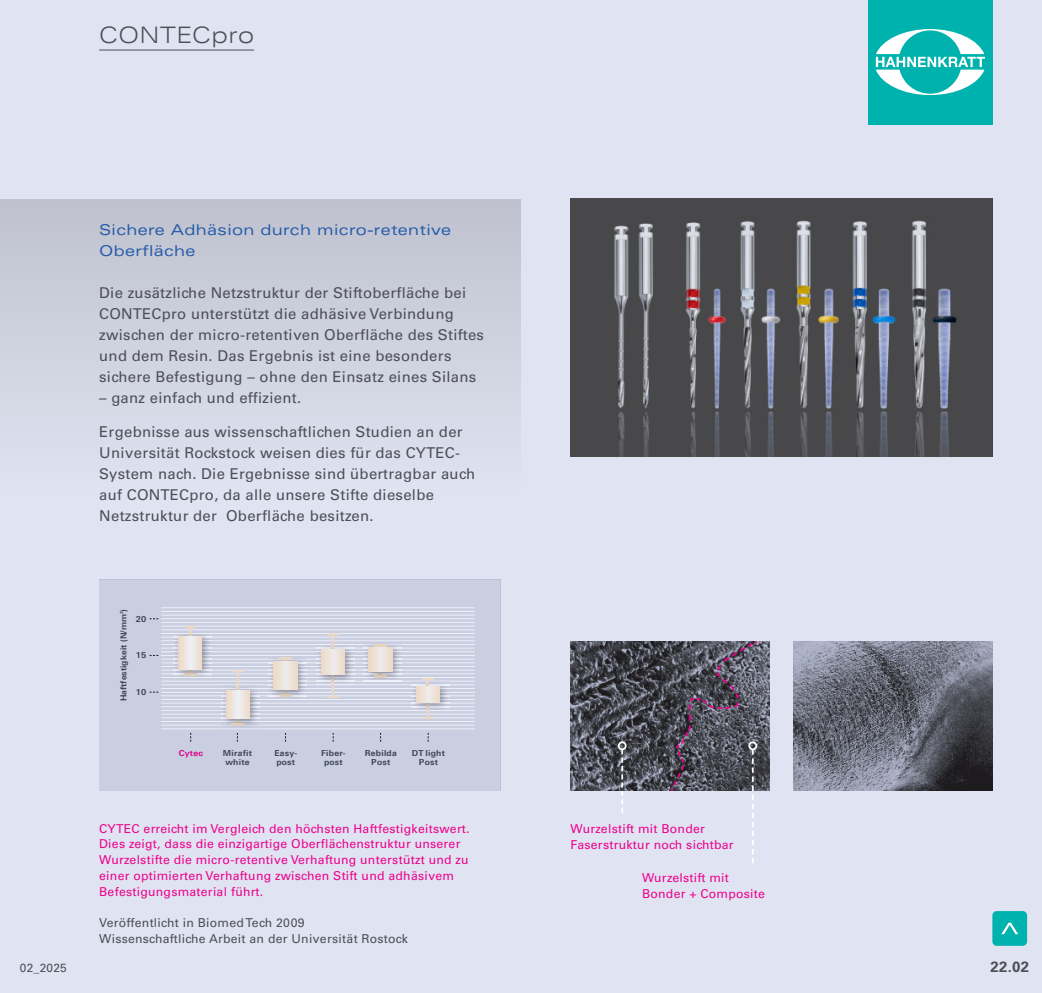
<style>
.page{position:relative;width:1042px;height:993px;background:#fff}
.page>*{position:absolute;margin:0;border:0;box-sizing:border-box;transform-origin:0 0}
.t1{font:300 22.75px "Linotype Univers Extd";letter-spacing:.02em;color:#4d4e56}
.t2{font:14.88px/21px "Univers";letter-spacing:.02em;color:#4d4e56}
.t3{font:expanded 14.88px/21px "Univers";letter-spacing:.02em;color:#275caa}
.t4{font:700 14.88px "Univers";color:#4d4e56}
.t5{font:12.25px/15.8px "Univers";letter-spacing:.02em;color:#ed028c}
.t6{font:12.25px/15.8px "Univers";letter-spacing:.02em;color:#4d4e56}
.t7{font:11.9px "Univers";letter-spacing:.02em;color:#4d4e56}
.t8{font:700 8.22px/9.5px "Linotype Univers Basic";letter-spacing:.03em;color:#434954;text-align:center}
.t9{font:700 8.22px "Linotype Univers Basic";color:#434954}
.t10{font:700 8.22px "Linotype Univers Basic";letter-spacing:.03em;color:#ed028c}
</style>
<div class="page">
<div style="left:0;top:0;width:1042px;height:992px;background:#e0e4f2"></div>
<div style="left:0;top:198px;width:521px;height:298px;background:linear-gradient(to bottom,#bfc2ce,#dfe4f2)"></div>
<hr style="left:99px;top:50px;width:155px;height:1px;background:#4d4e56">
<img style="left:794px;top:641px;width:198px;height:149px">
<img style="left:570px;top:641px;width:199px;height:149px">
<svg style="left:621px;top:750px;width:2px;height:62px"></svg>
<div style="left:618px;top:741px;width:8px;height:9px;border:2px solid #fff;border-radius:50%"></div>
<svg style="left:669px;top:641px;width:90px;height:222px"></svg>
<div style="left:748px;top:741px;width:9px;height:9px;border:2px solid #fff;border-radius:50%"></div>
<div style="left:99px;top:579px;width:401px;height:211px;background:#c9cee1"></div>
<hr style="left:161px;top:607px;width:314px;height:1px;background:#fff">
<hr style="left:161px;top:611px;width:314px;height:1px;background:#fff">
<hr style="left:161px;top:614px;width:314px;height:1px;background:#fff">
<hr style="left:161px;top:618px;width:314px;height:1px;background:#fff">
<hr style="left:161px;top:622px;width:314px;height:1px;background:#fff">
<hr style="left:161px;top:625px;width:314px;height:1px;background:#fff">
<hr style="left:161px;top:629px;width:314px;height:1px;background:#fff">
<hr style="left:161px;top:633px;width:314px;height:1px;background:#fff">
<hr style="left:161px;top:636px;width:314px;height:1px;background:#fff">
<hr style="left:161px;top:640px;width:314px;height:1px;background:#fff">
<hr style="left:161px;top:644px;width:314px;height:1px;background:#fff">
<hr style="left:161px;top:647px;width:314px;height:1px;background:#fff">
<hr style="left:161px;top:651px;width:314px;height:1px;background:#fff">
<hr style="left:161px;top:655px;width:314px;height:1px;background:#fff">
<hr style="left:161px;top:658px;width:314px;height:1px;background:#fff">
<hr style="left:161px;top:662px;width:314px;height:1px;background:#fff">
<hr style="left:161px;top:666px;width:314px;height:1px;background:#fff">
<hr style="left:161px;top:669px;width:314px;height:1px;background:#fff">
<hr style="left:161px;top:673px;width:314px;height:1px;background:#fff">
<hr style="left:161px;top:677px;width:314px;height:1px;background:#fff">
<hr style="left:161px;top:680px;width:314px;height:1px;background:#fff">
<hr style="left:161px;top:684px;width:314px;height:1px;background:#fff">
<hr style="left:161px;top:688px;width:314px;height:1px;background:#fff">
<hr style="left:161px;top:695px;width:314px;height:1px;background:#fff">
<hr style="left:162px;top:691px;width:313px;height:1px;background:#fff">
<hr style="left:161px;top:699px;width:314px;height:1px;background:#fff">
<hr style="left:161px;top:702px;width:314px;height:1px;background:#fff">
<hr style="left:161px;top:706px;width:314px;height:1px;background:#fff">
<hr style="left:161px;top:710px;width:314px;height:1px;background:#fff">
<hr style="left:161px;top:713px;width:314px;height:1px;background:#fff">
<hr style="left:161px;top:717px;width:314px;height:1px;background:#fff">
<hr style="left:161px;top:721px;width:314px;height:1px;background:#fff">
<hr style="left:161px;top:724px;width:314px;height:1px;background:#fff">
<hr style="left:161px;top:728px;width:314px;height:1px;background:#fff">
<hr style="left:189px;top:626px;width:2px;height:48px;background:#fee5ca">
<svg style="left:184px;top:625px;width:12px;height:2px"></svg>
<hr style="left:237px;top:672px;width:2px;height:51px;background:#fee5ca">
<svg style="left:232px;top:670px;width:12px;height:2px"></svg>
<img style="left:221px;top:685px;width:38px;height:41px">
<img style="left:221px;top:724px;width:38px;height:1px">
<svg style="left:221px;top:688px;width:38px;height:36px"></svg>
<svg style="left:226px;top:690px;width:23px;height:28px"></svg>
<img style="left:173px;top:631px;width:38px;height:47px">
<svg style="left:173px;top:633px;width:38px;height:42px"></svg>
<svg style="left:178px;top:635px;width:24px;height:33px"></svg>
<img style="left:269px;top:696px;width:38px;height:4px">
<svg style="left:269px;top:657px;width:38px;height:39px"></svg>
<svg style="left:273px;top:661px;width:24px;height:28px"></svg>
<hr style="left:332px;top:634px;width:2px;height:61px;background:#fee5ca">
<svg style="left:327px;top:695px;width:12px;height:2px"></svg>
<svg style="left:327px;top:633px;width:12px;height:2px"></svg>
<svg style="left:316px;top:644px;width:38px;height:41px"></svg>
<img style="left:332px;top:644px;width:2px;height:40px">
<svg style="left:321px;top:649px;width:24px;height:25px"></svg>
<svg style="left:364px;top:644px;width:38px;height:34px"></svg>
<svg style="left:369px;top:647px;width:23px;height:24px"></svg>
<svg style="left:411px;top:677px;width:38px;height:41px"></svg>
<img style="left:427px;top:681px;width:2px;height:30px">
<svg style="left:416px;top:686px;width:24px;height:16px"></svg>
<div style="left:868px;top:0;width:124px;height:124px;background:#00b2ad"></div>
<svg style="left:876px;top:29px;width:109px;height:66px"></svg>
<div style="left:992px;top:910px;width:35px;height:35px;background:#00b2ad;border-radius:4px"></div>
<svg style="left:1002px;top:922px;width:16px;height:11px"></svg>
<img style="left:570px;top:198px;width:422px;height:258px">
<h1 class="t1" style="left:99px;top:22px;width:156px">CONTECpro</h1>
<p class="t3" style="left:99px;top:219px;width:353px">Sichere Adhäsion durch micro-retentive<br>Oberfläche</p>
<p class="t2" style="left:99px;top:282px;width:386px">Die zusätzliche Netzstruktur der Stiftoberfläche bei CONTECpro unterstützt die adhäsive Verbindung zwischen der micro-retentiven Oberfläche des Stiftes und dem Resin. Das Ergebnis ist eine besonders sichere Befestigung – ohne den Einsatz eines Silans</p>
<p class="t2" style="left:99px;top:387px;width:203px">– ganz einfach und effizient.</p>
<p class="t2" style="left:99px;top:421px;width:377px">Ergebnisse aus wissenschaftlichen Studien an der Universität Rockstock weisen dies für das CYTEC-System nach. Die Ergebnisse sind übertragbar auch auf CONTECpro, da alle unsere Stifte dieselbe Netzstruktur der Oberfläche besitzen.</p>
<p class="t9" style="left:119px;top:701px;width:94px;rotate:-90deg">Haftfestigkeit (N/mm<sup>2</sup>)</p>
<p class="t8" style="left:136px;top:614px;width:12px">20</p>
<p class="t8" style="left:136px;top:650px;width:12px">15</p>
<p class="t8" style="left:136px;top:687px;width:12px">10</p>
<p class="t10" style="left:179px;top:747px;width:26px">Cytec</p>
<p class="t8" style="left:223px;top:747px;width:31px;text-align:left">Mirafit white</p>
<p class="t8" style="left:274px;top:747px;width:24px;text-align:left">Easy&shy;post</p>
<p class="t8" style="left:321px;top:747px;width:26px">Fiber&shy;post</p>
<p class="t8" style="left:365px;top:747px;width:34px">Rebilda<br>Post</p>
<p class="t8" style="left:412px;top:747px;width:35px">DT light<br>Post</p>
<p class="t5" style="left:99px;top:820px;width:372px">CYTEC erreicht im Vergleich den höchsten Haftfestigkeitswert.<br>Dies zeigt, dass die einzigartige Oberflächenstruktur unserer Wurzelstifte die micro-retentive Verhaftung unterstützt und zu einer optimierten Verhaftung zwischen Stift und adhäsivem Befestigungsmaterial führt.</p>
<p class="t6" style="left:99px;top:914px;width:310px">Veröffentlicht in Biomed Tech 2009<br>Wissenschaftliche Arbeit an der Universität Rostock</p>
<p class="t5" style="left:570px;top:820px;width:165px">Wurzelstift mit Bonder<br>Faserstruktur noch sichtbar</p>
<p class="t5" style="left:642px;top:869px;width:124px">Wurzelstift mit<br>Bonder + Composite</p>
<p class="t7" style="left:20px;top:960px;width:49px">02_2025</p>
<p class="t4" style="left:990px;top:957px;width:40px">22.02</p>
</div>
